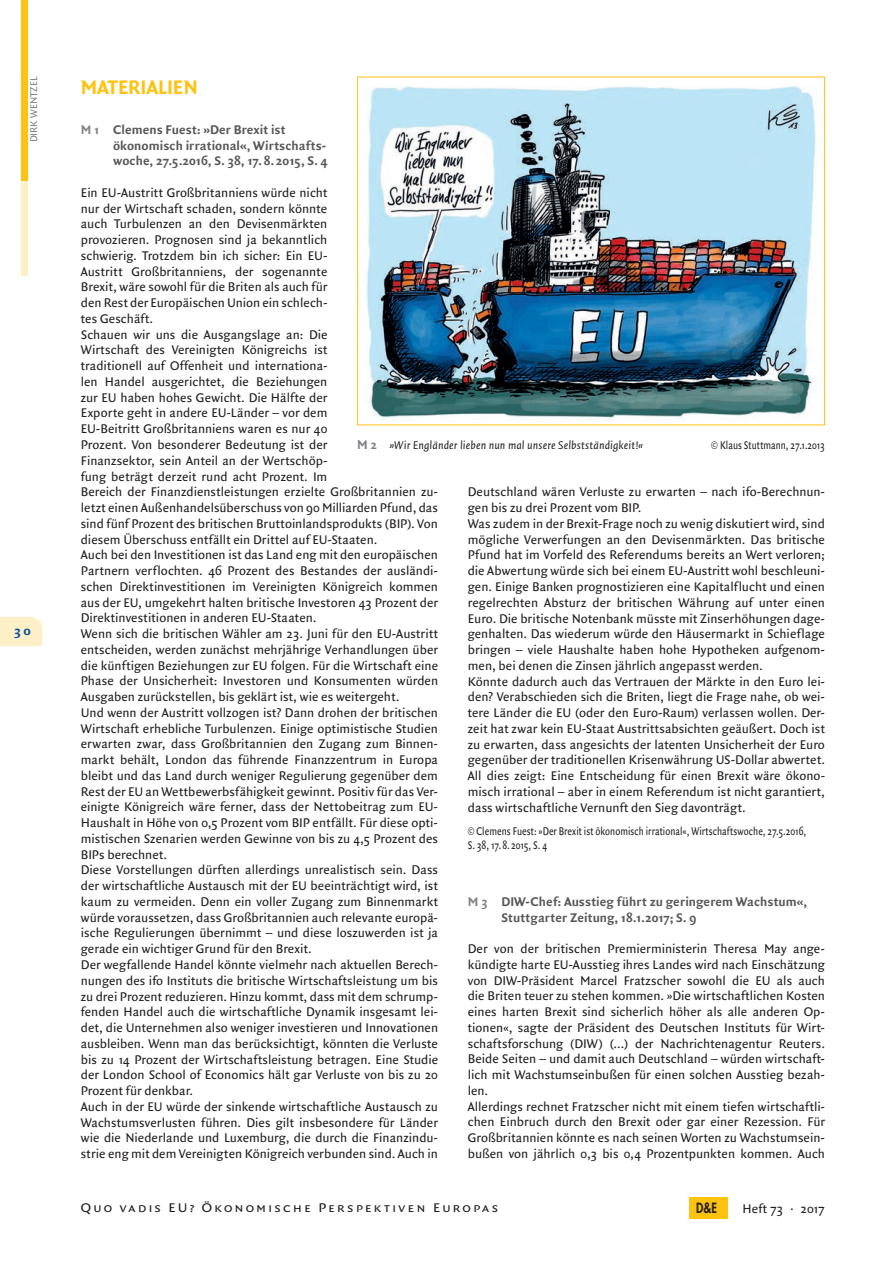
<style>
.page{position:relative;width:892px;height:1261px;background:#fff}
.page>*{position:absolute;margin:0;border:0;box-sizing:border-box;transform-origin:0 0}
.t1{font:700 21px "Quadraat Sans";letter-spacing:-.01em;color:#fec210}
.t2{font:800 13.8px "Futura";color:#231f20;scale:.82 1}
.t3{font:13.5px/15.8px "Quadraat Sans";color:#231f20}
.t4{font:700 13.5px/15.8px "Quadraat Sans";letter-spacing:.005em;color:#57585a}
.t5{font:13.5px "Quadraat Sans Caps";letter-spacing:.135em;color:#231f20;scale:1.1 1}
.t6{font:700 13.5px "Quadraat Sans";color:#0d4da1;scale:1.1 1}
.t7{font:12px/14.2px "Quadraat Sans";letter-spacing:.005em;color:#231f20;scale:.8 1}
.t8{font:italic 12px "Quadraat Sans";letter-spacing:.005em;color:#231f20}
.t9{font:10.5px "Quadraat Sans";color:#808285}
.s1{color:#808285}
.s2{font-weight:700;font-style:normal;font-size:13.5px;color:#808285}
</style>
<div class="page">
<img style="left:366px;top:86px;width:450px;height:334px">
<svg style="left:0;top:617px;width:42px;height:29px"></svg>
<div style="left:21px;top:0;width:7px;height:181px;background:#fec210"></div>
<div style="left:21px;top:181px;width:7px;height:95px;background:#fef0c6"></div>
<div style="left:689px;top:1197px;width:38px;height:21px;background:#fec210"></div>
<p class="t9" style="left:30px;top:142px;width:67px;rotate:-90deg">DIRK WENTZEL</p>
<p class="t6" style="left:14px;top:625px;width:17px">30</p>
<h1 class="t1" style="left:81px;top:79px;width:118px">MATERIALIEN</h1>
<p class="t4" style="left:113px;top:123px;width:216px;text-indent:-32px"><span class="s1">M 1</span> Clemens Fuest: »Der Brexit ist ökonomisch irrational«, Wirtschafts&shy;woche, 27.5.2016, S. 38, 17. 8. 2015, S. 4</p>
<p class="t3" style="left:81px;top:186px;width:359px">Ein EU-Austritt Großbritanniens würde nicht<br>nur der Wirtschaft schaden, sondern könnte<br>auch Turbulenzen an den Devisenmärkten<br>provozieren. Prognosen sind ja bekanntlich<br>schwierig. Trotzdem bin ich sicher: Ein EU-<br>Austritt Großbritanniens, der sogenannte<br>Brexit, wäre sowohl für die Briten als auch für<br>den Rest der Europäischen Union ein schlech-<br>tes Geschäft.<br>Schauen wir uns die Ausgangslage an: Die<br>Wirtschaft des Vereinigten Königreichs ist<br>traditionell auf Offenheit und internationa-<br>len Handel ausgerichtet, die Beziehungen<br>zur EU haben hohes Gewicht. Die Hälfte der<br>Exporte geht in andere EU-Länder – vor dem<br>EU-Beitritt Großbritanniens waren es nur 40<br>Prozent. Von besonderer Bedeutung ist der<br>Finanzsektor, sein Anteil an der Wertschöp-<br>fung beträgt derzeit rund acht Prozent. Im<br>Bereich der Finanzdienstleistungen erzielte Großbritannien zu&shy;letzt einen Außenhandelsüberschuss von 90 Milliarden Pfund, das sind fünf Prozent des britischen Bruttoinlandsprodukts (BIP). Von diesem Überschuss entfällt ein Drittel auf EU-Staaten.<br>Auch bei den Investitionen ist das Land eng mit den europäischen Partnern verflochten. 46 Prozent des Bestandes der ausländi&shy;schen Direktinvestitionen im Vereinigten Königreich kommen aus der EU, umgekehrt halten britische Investoren 43 Prozent der Direktinvestitionen in anderen EU-Staaten.<br>Wenn sich die britischen Wähler am 23. Juni für den EU-Austritt entscheiden, werden zunächst mehrjährige Verhandlungen über die künftigen Beziehungen zur EU folgen. Für die Wirtschaft eine Phase der Unsicherheit: Investoren und Konsumenten würden Ausgaben zurückstellen, bis geklärt ist, wie es weitergeht.<br>Und wenn der Austritt vollzogen ist? Dann drohen der britischen Wirtschaft erhebliche Turbulenzen. Einige optimistische Studien erwarten zwar, dass Großbritannien den Zugang zum Binnen&shy;markt behält, London das führende Finanzzentrum in Europa bleibt und das Land durch weniger Regulierung gegenüber dem Rest der EU an Wettbewerbsfähigkeit gewinnt. Positiv für das Ver&shy;einigte Königreich wäre ferner, dass der Nettobeitrag zum EU-Haushalt in Höhe von 0,5 Prozent vom BIP entfällt. Für diese opti&shy;mistischen Szenarien werden Gewinne von bis zu 4,5 Prozent des BIPs berechnet.<br>Diese Vorstellungen dürften allerdings unrealistisch sein. Dass der wirtschaftliche Austausch mit der EU beeinträchtigt wird, ist kaum zu vermeiden. Denn ein voller Zugang zum Binnenmarkt würde voraussetzen, dass Großbritannien auch relevante europä&shy;ische Regulierungen übernimmt – und diese loszuwerden ist ja gerade ein wichtiger Grund für den Brexit.<br>Der wegfallende Handel könnte vielmehr nach aktuellen Berech&shy;nungen des ifo Instituts die britische Wirtschaftsleistung um bis zu drei Prozent reduzieren. Hinzu kommt, dass mit dem schrump&shy;fenden Handel auch die wirtschaftliche Dynamik insgesamt lei&shy;det, die Unternehmen also weniger investieren und Innovationen ausbleiben. Wenn man das berücksichtigt, könnten die Verluste bis zu 14 Prozent der Wirtschaftsleistung betragen. Eine Studie der London School of Economics hält gar Verluste von bis zu 20<br>Prozent für denkbar.<br>Auch in der EU würde der sinkende wirtschaftliche Austausch zu Wachstumsverlusten führen. Dies gilt insbesondere für Länder wie die Niederlande und Luxemburg, die durch die Finanzindu&shy;strie eng mit dem Vereinigten Königreich verbunden sind. Auch in</p>
<p class="t8" style="left:357px;top:440px;width:288px"><span class="s2">M 2</span> »Wir Engländer lieben nun mal unsere Selbstständigkeit!«</p>
<p class="t7" style="left:711px;top:439px;width:144px">© Klaus Stuttmann, 27.1.2013</p>
<p class="t3" style="left:468px;top:485px;width:359px">Deutschland wären Verluste zu erwarten – nach ifo-Berechnun&shy;gen bis zu drei Prozent vom BIP.<br>Was zudem in der Brexit-Frage noch zu wenig diskutiert wird, sind mögliche Verwerfungen an den Devisenmärkten. Das britische Pfund hat im Vorfeld des Referendums bereits an Wert verloren; die Abwertung würde sich bei einem EU-Austritt wohl beschleuni&shy;gen. Einige Banken prognostizieren eine Kapitalflucht und einen regelrechten Absturz der britischen Währung auf unter einen Euro. Die britische Notenbank müsste mit Zinserhöhungen dage&shy;genhalten. Das wiederum würde den Häusermarkt in Schieflage bringen – viele Haushalte haben hohe Hypotheken aufgenom&shy;men, bei denen die Zinsen jährlich angepasst werden.<br>Könnte dadurch auch das Vertrauen der Märkte in den Euro lei&shy;den? Verabschieden sich die Briten, liegt die Frage nahe, ob wei&shy;tere Länder die EU (oder den Euro-Raum) verlassen wollen. Der&shy;zeit hat zwar kein EU-Staat Austrittsabsichten geäußert. Doch ist zu erwarten, dass angesichts der latenten Unsicherheit der Euro gegenüber der traditionellen Krisenwährung US-Dollar abwertet.<br>All dies zeigt: Eine Entscheidung für einen Brexit wäre ökono&shy;misch irrational – aber in einem Referendum ist nicht garantiert, dass wirtschaftliche Vernunft den Sieg davonträgt.</p>
<p class="t7" style="left:468px;top:825px;width:424px">© Clemens Fuest: »Der Brexit ist ökonomisch irrational«, Wirtschaftswoche, 27.5.2016,<br>S. 38, 17. 8. 2015, S. 4</p>
<p class="t4" style="left:501px;top:894px;width:307px;text-indent:-34px"><span class="s1">M 3</span> DIW-Chef: Ausstieg führt zu geringerem Wachstum«,<br>Stuttgarter Zeitung, 18.1.2017; S. 9</p>
<p class="t3" style="left:468px;top:942px;width:359px">Der von der britischen Premierministerin Theresa May ange&shy;kündigte harte EU-Ausstieg ihres Landes wird nach Einschätzung von DIW-Präsident Marcel Fratzscher sowohl die EU als auch die Briten teuer zu stehen kommen. »Die wirtschaftlichen Kosten eines harten Brexit sind sicherlich höher als alle anderen Op&shy;tionen«, sagte der Präsident des Deutschen Instituts für Wirt&shy;schaftsforschung (DIW) (…) der Nachrichtenagentur Reuters.<br>Beide Seiten – und damit auch Deutschland – würden wirtschaft&shy;lich mit Wachstumseinbußen für einen solchen Ausstieg bezah&shy;len.<br>Allerdings rechnet Fratzscher nicht mit einem tiefen wirtschaftli&shy;chen Einbruch durch den Brexit oder gar einer Rezession. Für Großbritannien könnte es nach seinen Worten zu Wachstumsein&shy;bußen von jährlich 0,3 bis 0,4 Prozentpunkten kommen. Auch</p>
<p class="t5" style="left:81px;top:1199px;width:381px">Quo vadis EU? Ökonomische Perspektiven Europas</p>
<p class="t2" style="left:696px;top:1198px;width:27px">D&amp;E</p>
<p class="t3" style="left:742px;top:1202px;width:84px">Heft 73 · 2017</p>
</div>
